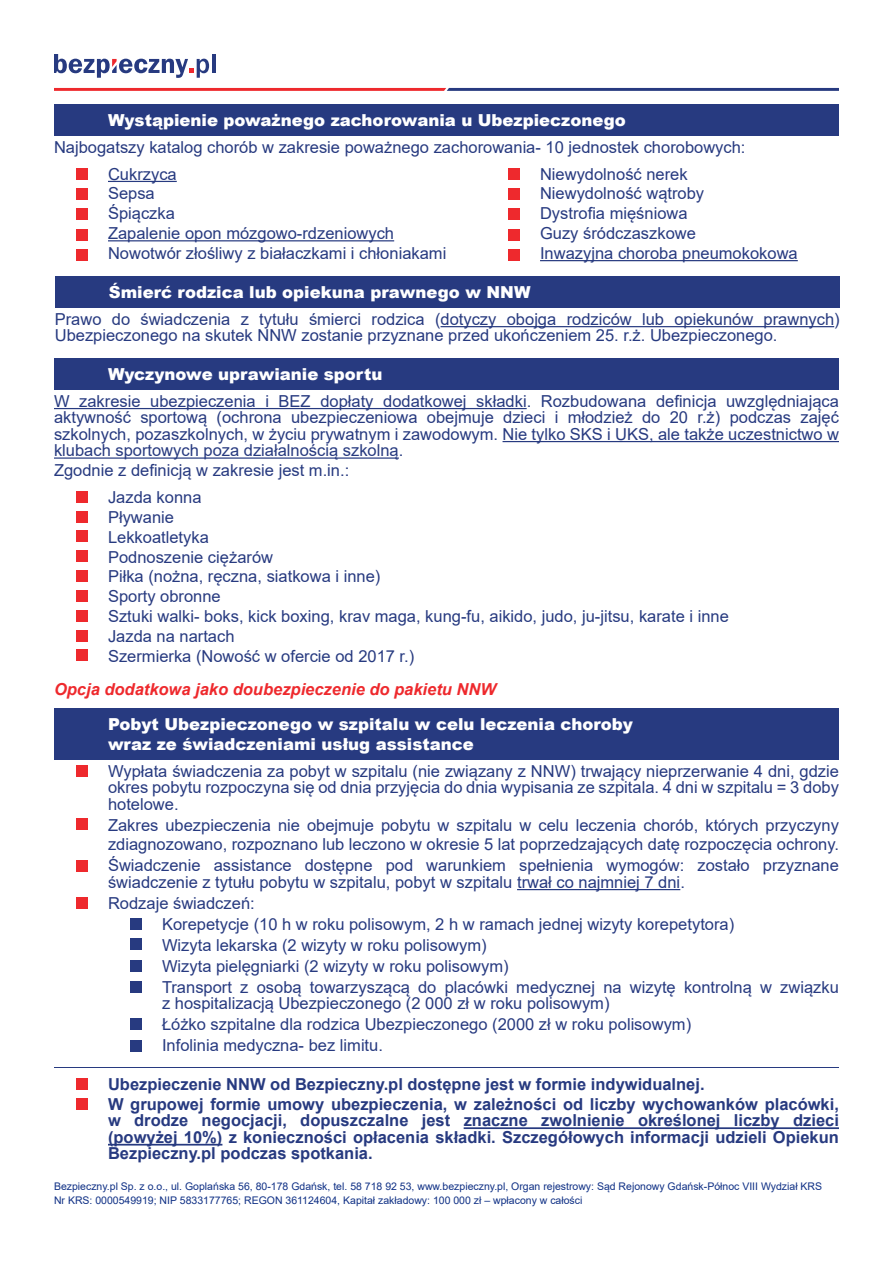
<style>
.page{position:relative;width:893px;height:1263px;background:#fff}
.page>*{position:absolute;margin:0;border:0;box-sizing:border-box;transform-origin:0 0}
.t1{font:16.5px/19.8px "Arial";color:#273a80}
.t2{font:700 16.5px/16.5px "Arial";color:#273a80}
.t3{font:900 16.5px/19.8px "Arial";color:#fff}
.t4{font:italic 700 16.5px "Arial";color:#ee292d}
.t5{font:10.5px/13.5px "Arial";color:#0f3085}
</style>
<div class="page">
<svg style="left:54px;top:88px;width:785px;height:3px;background:#8f3a5d"></svg>
<hr style="left:212px;top:54px;width:3px;height:19px;background:#273a80">
<svg style="left:54px;top:54px;width:155px;height:24px"></svg>
<div style="left:55px;top:104px;width:784px;height:31px;background:#273a80"></div>
<hr style="left:108px;top:181px;width:69px;height:1px;background:#273a80">
<hr style="left:108px;top:240px;width:286px;height:1px;background:#273a80">
<hr style="left:540px;top:260px;width:258px;height:1px;background:#273a80">
<div style="left:76px;top:168px;width:12px;height:11px;background:#ee292d"></div>
<div style="left:76px;top:188px;width:12px;height:12px;background:#ee292d"></div>
<div style="left:76px;top:208px;width:12px;height:12px;background:#ee292d"></div>
<div style="left:76px;top:229px;width:12px;height:11px;background:#ee292d"></div>
<div style="left:76px;top:249px;width:12px;height:12px;background:#ee292d"></div>
<div style="left:509px;top:168px;width:11px;height:11px;background:#ee292d"></div>
<div style="left:509px;top:188px;width:11px;height:12px;background:#ee292d"></div>
<div style="left:509px;top:208px;width:11px;height:12px;background:#ee292d"></div>
<div style="left:509px;top:229px;width:11px;height:11px;background:#ee292d"></div>
<div style="left:509px;top:249px;width:11px;height:12px;background:#ee292d"></div>
<div style="left:56px;top:276px;width:784px;height:31px;background:#273a80"></div>
<hr style="left:441px;top:326px;width:393px;height:1px;background:#273a80">
<div style="left:55px;top:358px;width:784px;height:31px;background:#273a80"></div>
<hr style="left:54px;top:408px;width:473px;height:1px;background:#273a80">
<hr style="left:503px;top:441px;width:336px;height:1px;background:#273a80">
<hr style="left:54px;top:457px;width:345px;height:2px;background:#273a80">
<div style="left:76px;top:491px;width:12px;height:12px;background:#ee292d"></div>
<div style="left:76px;top:511px;width:12px;height:11px;background:#ee292d"></div>
<div style="left:76px;top:531px;width:12px;height:11px;background:#ee292d"></div>
<div style="left:76px;top:550px;width:12px;height:12px;background:#ee292d"></div>
<div style="left:76px;top:570px;width:12px;height:12px;background:#ee292d"></div>
<div style="left:76px;top:590px;width:12px;height:12px;background:#ee292d"></div>
<div style="left:76px;top:610px;width:12px;height:12px;background:#ee292d"></div>
<div style="left:76px;top:630px;width:12px;height:11px;background:#ee292d"></div>
<div style="left:76px;top:650px;width:12px;height:11px;background:#ee292d"></div>
<div style="left:55px;top:708px;width:784px;height:52px;background:#273a80"></div>
<hr style="left:517px;top:889px;width:163px;height:1px;background:#273a80">
<div style="left:76px;top:765px;width:12px;height:11px;background:#ee292d"></div>
<div style="left:77px;top:818px;width:11px;height:12px;background:#ee292d"></div>
<div style="left:77px;top:860px;width:11px;height:12px;background:#ee292d"></div>
<div style="left:77px;top:897px;width:11px;height:12px;background:#ee292d"></div>
<div style="left:131px;top:918px;width:11px;height:12px;background:#273a80"></div>
<div style="left:131px;top:938px;width:11px;height:12px;background:#273a80"></div>
<div style="left:131px;top:960px;width:11px;height:11px;background:#273a80"></div>
<div style="left:131px;top:981px;width:11px;height:12px;background:#273a80"></div>
<div style="left:131px;top:1019px;width:11px;height:11px;background:#273a80"></div>
<div style="left:131px;top:1040px;width:11px;height:11px;background:#273a80"></div>
<hr style="left:54px;top:1067px;width:785px;height:1px;background:#273a80">
<hr style="left:464px;top:1127px;width:375px;height:2px;background:#273a80">
<hr style="left:108px;top:1144px;width:114px;height:1px;background:#273a80">
<div style="left:77px;top:1078px;width:11px;height:12px;background:#ee292d"></div>
<div style="left:77px;top:1098px;width:11px;height:12px;background:#ee292d"></div>
<p class="t3" style="left:108px;top:109px;width:519px">Wystąpienie poważnego zachorowania u Ubezpieczonego</p>
<p class="t1" style="left:108px;top:133px;width:639px;line-height:27px;text-indent:-54px">Najbogatszy katalog chorób w zakresie poważnego zachorowania- 10 jednostek chorobowych:<br>Cukrzyca</p>
<p class="t1" style="left:540px;top:164px;width:149px">Niewydolność nerek</p>
<p class="t1" style="left:108px;top:184px;width:48px">Sepsa</p>
<p class="t1" style="left:540px;top:184px;width:166px">Niewydolność wątroby</p>
<p class="t1" style="left:108px;top:203px;width:68px">Śpiączka</p>
<p class="t1" style="left:540px;top:203px;width:149px">Dystrofia mięśniowa</p>
<p class="t1" style="left:108px;top:223px;width:288px">Zapalenie opon mózgowo-rdzeniowych</p>
<p class="t1" style="left:540px;top:223px;width:157px">Guzy śródczaszkowe</p>
<p class="t1" style="left:108px;top:243px;width:340px">Nowotwór złośliwy z białaczkami i chłoniakami</p>
<p class="t1" style="left:540px;top:243px;width:259px">Inwazyjna choroba pneumokokowa</p>
<p class="t3" style="left:109px;top:282px;width:423px">Śmierć rodzica lub opiekuna prawnego w NNW</p>
<p class="t1" style="left:55px;top:311px;width:786px;line-height:16.5px">Prawo do świadczenia z tytułu śmierci rodzica (dotyczy obojga rodziców lub opiekunów prawnych)<br>Ubezpieczonego na skutek NNW zostanie przyznane przed ukończeniem 25. r.ż. Ubezpieczonego.</p>
<p class="t3" style="left:108px;top:363px;width:276px">Wyczynowe uprawianie sportu</p>
<p class="t1" style="left:54px;top:393px;width:786px;line-height:16.5px;text-align:justify">W zakresie ubezpieczenia i BEZ dopłaty dodatkowej składki. Rozbudowana definicja uwzględniająca aktywność sportową (ochrona ubezpieczeniowa obejmuje dzieci i młodzież do 20 r.ż) podczas zajęć szkolnych, pozaszkolnych, w życiu prywatnym i zawodowym. Nie tylko SKS i UKS, ale także uczestnictwo w klubach sportowych poza działalnością szkolną.</p>
<p class="t1" style="left:108px;top:457px;width:243px;line-height:27px;text-indent:-54px">Zgodnie z definicją w zakresie jest m.in.:<br>Jazda konna</p>
<p class="t1" style="left:108px;top:507px;width:622px">Pływanie<br>Lekkoatletyka<br>Podnoszenie ciężarów<br>Piłka (nożna, ręczna, siatkowa i inne)<br>Sporty obronne<br>Sztuki walki- boks, kick boxing, krav maga, kung-fu, aikido, judo, ju-jitsu, karate i inne<br>Jazda na nartach<br>Szermierka (Nowość w ofercie od 2017 r.)</p>
<p class="t4" style="left:54px;top:678px;width:443px">Opcja dodatkowa jako doubezpieczenie do pakietu NNW</p>
<p class="t3" style="left:108px;top:713px;width:527px">Pobyt Ubezpieczonego w szpitalu w celu leczenia choroby wraz ze świadczeniami usług assistance</p>
<p class="t1" style="left:108px;top:762px;width:732px;line-height:16.5px;text-align:justify">Wypłata świadczenia za pobyt w szpitalu (nie związany z NNW) trwający nieprzerwanie 4 dni, gdzie okres pobytu rozpoczyna się od dnia przyjęcia do dnia wypisania ze szpitala. 4 dni w szpitalu = 3 doby hotelowe.</p>
<p class="t1" style="left:108px;top:814px;width:732px;line-height:20.4px;text-align:justify">Zakres ubezpieczenia nie obejmuje pobytu w szpitalu w celu leczenia chorób, których przyczyny zdiagnozowano, rozpoznano lub leczono w okresie 5 lat poprzedzających datę rozpoczęcia ochrony.<br>Świadczenie assistance dostępne pod warunkiem spełnienia wymogów: zostało przyznane</p>
<p class="t1" style="left:108px;top:871px;width:578px;line-height:21px">świadczenie z tytułu pobytu w szpitalu, pobyt w szpitalu trwał co najmniej 7 dni.<br>Rodzaje świadczeń:</p>
<p class="t1" style="left:162px;top:913px;width:678px;line-height:21px">Korepetycje (10 h w roku polisowym, 2 h w ramach jednej wizyty korepetytora)<br>Wizyta lekarska (2 wizyty w roku polisowym)<br>Wizyta pielęgniarki (2 wizyty w roku polisowym)<br>Transport z osobą towarzyszącą do placówki medycznej na wizytę kontrolną w związku</p>
<p class="t1" style="left:162px;top:993px;width:531px;line-height:21px">z hospitalizacją Ubezpieczonego (2 000 zł w roku polisowym)<br>Łóżko szpitalne dla rodzica Ubezpieczonego (2000 zł w roku polisowym)<br>Infolinia medyczna- bez limitu.</p>
<p class="t2" style="left:108px;top:1074px;width:732px;line-height:19.8px">Ubezpieczenie NNW od Bezpieczny.pl dostępne jest w formie indywidualnej.<br>W grupowej formie umowy ubezpieczenia, w zależności od liczby wychowanków placówki,</p>
<p class="t2" style="left:108px;top:1112px;width:732px;text-align:justify">w drodze negocjacji, dopuszczalne jest znaczne zwolnienie określonej liczby dzieci (powyżej 10%) z konieczności opłacenia składki. Szczegółowych informacji udzieli Opiekun Bezpieczny.pl podczas spotkania.</p>
<p class="t5" style="left:54px;top:1180px;width:770px">Bezpieczny.pl Sp. z o.o., ul. Goplańska 56, 80-178 Gdańsk, tel. 58 718 92 53, www.bezpieczny.pl, Organ rejestrowy: Sąd Rejonowy Gdańsk-Północ VIII Wydział KRS<br>Nr KRS: 0000549919; NIP 5833177765; REGON 361124604, Kapitał zakładowy: 100 000 zł – wpłacony w całości</p>
</div>
